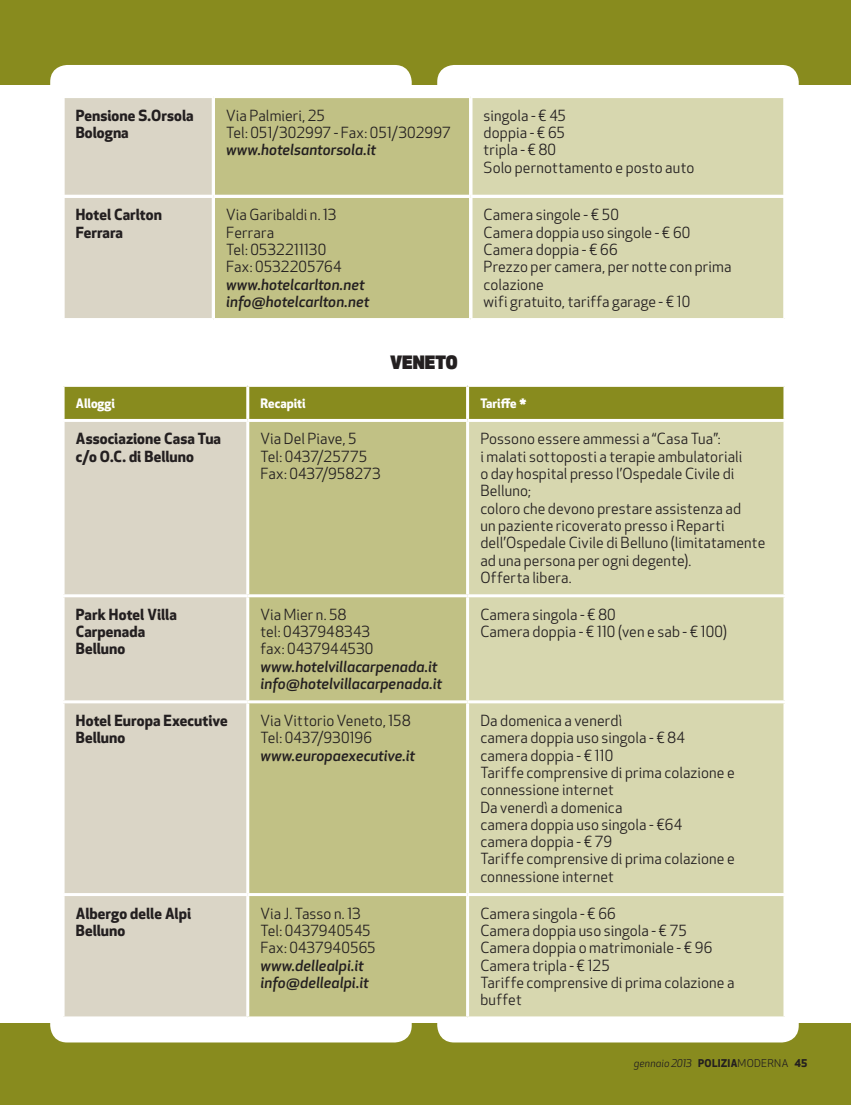
<style>
.page{position:relative;width:851px;height:1105px;background:#fff}
.page>*{position:absolute;margin:0;border:0;box-sizing:border-box;transform-origin:0 0}
.inserto__titolo_sezi{font:900 18px "Apex New";letter-spacing:.005em;color:#231f20}
.Testo_tabelle{font:15px/17.2px "Apex New";letter-spacing:.01em;color:#231f20}
.Testo_tabelle-2{font:700 15px/17.2px "Apex New";letter-spacing:.005em;color:#231f20}
.Testo_tabelle-3{font:italic 500 15px/17.2px "Apex New";color:#231f20}
.Normale__Web{font:700 12.75px "Apex New";color:#fff}
.t1{font:italic 10.5px "Apex New";color:#231f20}
.s1{font-weight:500;font-style:italic}
.s2{font-weight:700;font-style:normal}
.s3{font-style:normal}
</style>
<div class="page">
<div style="left:0;top:1024px;width:851px;height:81px;background:#888b1e"></div>
<div style="left:0;top:0;width:851px;height:84px;background:#888b1e"></div>
<div style="left:50px;top:65px;width:362px;height:977px;background:#fff;border-radius:17px"></div>
<div style="left:437px;top:65px;width:362px;height:977px;background:#fff;border-radius:17px"></div>
<div style="left:64px;top:98px;width:148px;height:220px;background:#dad5c6"></div>
<div style="left:215px;top:98px;width:254px;height:220px;background:#c1c185"></div>
<div style="left:472px;top:98px;width:311px;height:220px;background:#d7d7af"></div>
<hr style="left:63px;top:195px;width:149px;height:1px;background:#fff">
<hr style="left:63px;top:196px;width:149px;height:2px;background:#fff">
<hr style="left:213px;top:195px;width:257px;height:1px;background:#fff">
<hr style="left:213px;top:196px;width:257px;height:2px;background:#fff">
<hr style="left:471px;top:195px;width:313px;height:1px;background:#fff">
<hr style="left:471px;top:196px;width:313px;height:2px;background:#fff">
<div style="left:65px;top:387px;width:718px;height:32px;background:#888b1e"></div>
<div style="left:65px;top:422px;width:181px;height:594px;background:#dad5c6"></div>
<svg style="left:249px;top:422px;width:217px;height:594px;background:#c3c389"></svg>
<div style="left:469px;top:422px;width:314px;height:594px;background:#d7d7af"></div>
<hr style="left:246px;top:387px;width:3px;height:32px;background:#fff">
<hr style="left:466px;top:387px;width:3px;height:32px;background:#fff">
<hr style="left:62px;top:594px;width:186px;height:3px;background:#fff">
<hr style="left:248px;top:594px;width:219px;height:3px;background:#fff">
<hr style="left:467px;top:594px;width:319px;height:3px;background:#fff">
<hr style="left:62px;top:700px;width:186px;height:3px;background:#fff">
<hr style="left:248px;top:700px;width:219px;height:3px;background:#fff">
<hr style="left:467px;top:700px;width:319px;height:3px;background:#fff">
<hr style="left:62px;top:893px;width:186px;height:3px;background:#fff">
<hr style="left:248px;top:893px;width:219px;height:3px;background:#fff">
<hr style="left:467px;top:893px;width:319px;height:3px;background:#fff">
<p class="Testo_tabelle-2" style="left:76px;top:106px;width:120px">Pensione S.Orsola</p>
<p class="Testo_tabelle-2" style="left:76px;top:123px;width:55px">Bologna</p>
<p class="Testo_tabelle-2" style="left:76px;top:206px;width:88px">Hotel Carlton</p>
<p class="Testo_tabelle-2" style="left:76px;top:223px;width:49px">Ferrara</p>
<p class="Testo_tabelle" style="left:226px;top:106px;width:100px">Via Palmieri, 25</p>
<p class="Testo_tabelle" style="left:226px;top:124px;width:226px">Tel: 051/302997 - Fax: 051/302997</p>
<p class="Testo_tabelle-3" style="left:226px;top:141px;width:152px">www.hotelsantorsola.it</p>
<p class="Testo_tabelle" style="left:226px;top:206px;width:112px">Via Garibaldi n. 13</p>
<p class="Testo_tabelle" style="left:226px;top:224px;width:49px">Ferrara</p>
<p class="Testo_tabelle" style="left:226px;top:241px;width:102px">Tel: 0532211130</p>
<p class="Testo_tabelle" style="left:226px;top:258px;width:117px">Fax: 0532205764</p>
<p class="Testo_tabelle-3" style="left:226px;top:275px;width:140px">www.hotelcarlton.net</p>
<p class="Testo_tabelle-3" style="left:226px;top:293px;width:145px">info@hotelcarlton.net</p>
<p class="inserto__titolo_sezi" style="left:390px;top:351px;width:69px">VENETO</p>
<p class="Testo_tabelle" style="left:483px;top:106px;width:84px">singola - € 45</p>
<p class="Testo_tabelle" style="left:483px;top:124px;width:83px">doppia - € 65</p>
<p class="Testo_tabelle" style="left:483px;top:141px;width:74px">tripla - € 80</p>
<p class="Testo_tabelle" style="left:483px;top:158px;width:212px">Solo pernottamento e posto auto</p>
<p class="Testo_tabelle" style="left:483px;top:206px;width:137px">Camera singole - € 50</p>
<p class="Testo_tabelle" style="left:483px;top:224px;width:208px">Camera doppia uso singole - € 60</p>
<p class="Testo_tabelle" style="left:483px;top:241px;width:136px">Camera doppia - € 66</p>
<p class="Testo_tabelle" style="left:483px;top:258px;width:249px">Prezzo per camera, per notte con prima colazione</p>
<p class="Testo_tabelle" style="left:483px;top:293px;width:208px">wifi gratuito, tariffa garage - € 10</p>
<p class="Normale__Web" style="left:76px;top:394px;width:41px">Alloggi</p>
<p class="Normale__Web" style="left:260px;top:394px;width:47px">Recapiti</p>
<p class="Normale__Web" style="left:480px;top:394px;width:48px">Tariffe *</p>
<p class="Testo_tabelle-2" style="left:76px;top:430px;width:147px">Associazione Casa Tua c/o O.C. di Belluno</p>
<p class="Testo_tabelle" style="left:260px;top:430px;width:122px">Via Del Piave, 5<br>Tel: 0437/25775<br>Fax: 0437/958273</p>
<p class="Testo_tabelle" style="left:480px;top:430px;width:286px">Possono essere ammessi a “Casa Tua”:<br>i malati sottoposti a terapie ambulatoriali<br>o day hospital presso l’Ospedale Civile di Belluno;<br>coloro che devono prestare assistenza ad<br>un paziente ricoverato presso i Reparti dell’Ospedale Civile di Belluno (limitatamente ad una persona per ogni degente).<br>Offerta libera.</p>
<p class="Testo_tabelle-2" style="left:76px;top:605px;width:103px">Park Hotel Villa<br>Carpenada<br>Belluno</p>
<p class="Testo_tabelle" style="left:260px;top:606px;width:114px">Via Mier n. 58<br>tel: 0437948343 fax: 0437944530</p>
<p class="Testo_tabelle-3" style="left:260px;top:657px;width:183px">www.hotelvillacarpenada.it info@hotelvillacarpenada.it</p>
<p class="Testo_tabelle" style="left:480px;top:606px;width:248px">Camera singola - € 80<br>Camera doppia - € 110 (ven e sab - € 100)</p>
<p class="Testo_tabelle-2" style="left:76px;top:711px;width:153px">Hotel Europa Executive<br>Belluno</p>
<p class="Testo_tabelle" style="left:260px;top:712px;width:156px">Via Vittorio Veneto, 158<br>Tel: 0437/930196 <span class="s1">www.europaexecutive.it</span></p>
<p class="Testo_tabelle" style="left:480px;top:712px;width:256px">Da domenica a venerdì<br>camera doppia uso singola - € 84 camera doppia - € 110<br>Tariffe comprensive di prima colazione e connessione internet</p>
<p class="Testo_tabelle" style="left:480px;top:798px;width:256px">Da venerdì a domenica<br>camera doppia uso singola - €64<br>camera doppia - € 79<br>Tariffe comprensive di prima colazione e connessione internet</p>
<p class="Testo_tabelle-2" style="left:76px;top:904px;width:117px">Albergo delle Alpi<br>Belluno</p>
<p class="Testo_tabelle" style="left:260px;top:905px;width:117px">Via J. Tasso n. 13<br>Tel: 0437940545<br>Fax: 0437940565</p>
<p class="Testo_tabelle-3" style="left:260px;top:956px;width:110px">www.dellealpi.it info@dellealpi.it</p>
<p class="Testo_tabelle" style="left:480px;top:905px;width:256px">Camera singola - € 66<br>Camera doppia uso singola - € 75<br>Camera doppia o matrimoniale - € 96<br>Camera tripla - € 125<br>Tariffe comprensive di prima colazione a buffet</p>
<p class="t1" style="left:634px;top:1056px;width:175px">gennaio 2013 <span class="s2">POLIZIA</span><span class="s3">MODERNA</span> <span class="s2">45</span></p>
</div>
